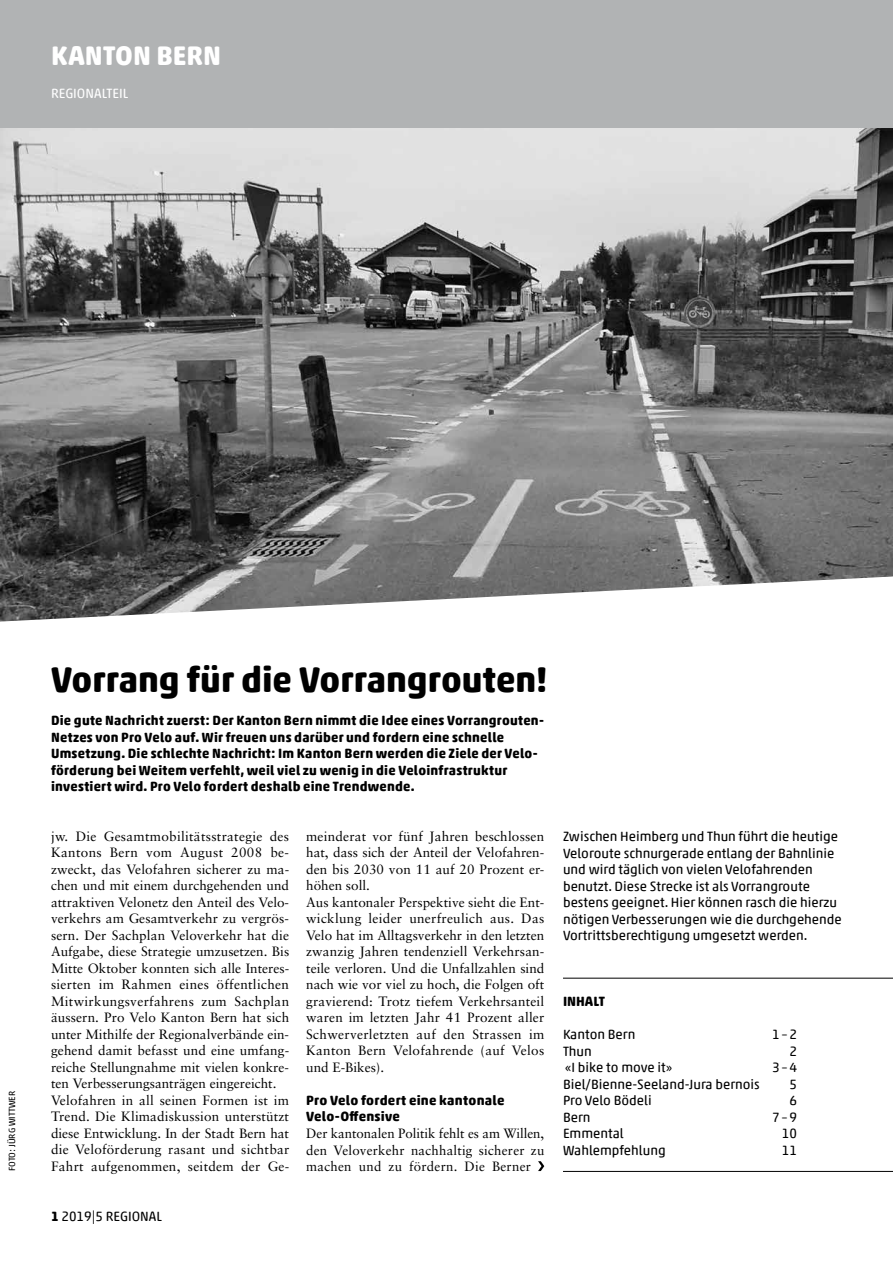
<style>
.page{position:relative;width:893px;height:1263px;background:#fff}
.page>*{position:absolute;margin:0;border:0;box-sizing:border-box;transform-origin:0 0}
.t1{font:700 36px "Akko Rounded Pro";color:#000}
.t2{font:700 27px "Akko Rounded Pro";color:#fff}
.t3{font:13.5px/16.5px "Sabon";letter-spacing:.01em;color:#000}
.t4{font:13.5px/16.5px "Akko Rounded Pro";color:#000}
.t5{font:700 13.5px/16.5px "Akko Rounded Pro";letter-spacing:.015em;color:#000}
.t6{font:13.5px "Akko Rounded Pro";color:#fff}
.t7{font:9px "Akko Rounded Pro";color:#000}
.s1{font-weight:700}
</style>
<div class="page">
<img style="left:0;top:128px;width:893px;height:493px">
<hr style="left:563px;top:1171px;width:330px;height:1px;background:#000">
<hr style="left:563px;top:978px;width:330px;height:1px;background:#000">
<svg style="left:538px;top:1161px;width:6px;height:10px"></svg>
<div style="left:0;top:0;width:893px;height:128px;background:#b1b3b4"></div>
<h2 class="t2" style="left:51px;top:39px;width:171px">KANTON BERN</h2>
<p class="t6" style="left:51px;top:85px;width:79px">REGIONALTEIL</p>
<p class="t7" style="left:7px;top:1171px;width:81px;rotate:-90deg">FOTO: JÜRG WITTWER</p>
<h1 class="t1" style="left:51px;top:657px;width:498px">Vorrang für die Vorrangrouten!</h1>
<p class="t5" style="left:51px;top:712px;width:494px">Die gute Nachricht zuerst: Der Kanton Bern nimmt die Idee eines Vorrangrouten-Netzes von Pro Velo auf. Wir freuen uns darüber und fordern eine schnelle Umsetzung. Die schlechte Nachricht: Im Kanton Bern werden die Ziele der Velo&shy;förderung bei Weitem verfehlt, weil viel zu wenig in die Veloinfrastruktur investiert wird. Pro Velo fordert deshalb eine Trendwende.</p>
<p class="t3" style="left:51px;top:828px;width:240px">jw. Die Gesamtmobilitätsstrategie des Kantons Bern vom August 2008 be&shy;zweckt, das Velofahren sicherer zu ma&shy;chen und mit einem durchgehenden und attraktiven Velonetz den Anteil des Velo&shy;verkehrs am Gesamtverkehr zu vergrös&shy;sern. Der Sachplan Veloverkehr hat die Aufgabe, diese Strategie umzusetzen. Bis Mitte Oktober konnten sich alle Interes&shy;sierten im Rahmen eines öffentlichen Mitwirkungsverfahrens zum Sachplan äussern. Pro Velo Kanton Bern hat sich unter Mithilfe der Regionalverbände ein&shy;gehend damit befasst und eine umfang&shy;reiche Stellungnahme mit vielen konkre&shy;ten Verbesserungsanträgen eingereicht.<br>Velofahren in all seinen Formen ist im Trend. Die Klimadiskussion unterstützt diese Entwicklung. In der Stadt Bern hat die Veloförderung rasant und sichtbar Fahrt aufgenommen, seitdem der Ge-</p>
<p class="t3" style="left:306px;top:828px;width:240px">meinderat vor fünf Jahren beschlossen hat, dass sich der Anteil der Velofahren&shy;den bis 2030 von 11 auf 20 Prozent er&shy;höhen soll.<br>Aus kantonaler Perspektive sieht die Ent&shy;wicklung leider unerfreulich aus. Das Velo hat im Alltagsverkehr in den letzten zwanzig Jahren tendenziell Verkehrsan&shy;teile verloren. Und die Unfallzahlen sind nach wie vor viel zu hoch, die Folgen oft gravierend: Trotz tiefem Verkehrsanteil waren im letzten Jahr 41 Prozent aller Schwerverletzten auf den Strassen im Kanton Bern Velofahrende (auf Velos und E-Bikes).</p>
<p class="t5" style="left:306px;top:1092px;width:200px">Pro Velo fordert eine kantonale<br>Velo-Offensive</p>
<p class="t3" style="left:306px;top:1125px;width:240px;text-align:justify">Der kantonalen Politik fehlt es am Willen, den Veloverkehr nachhaltig sicherer zu machen und zu fördern. Die Berner</p>
<p class="t4" style="left:51px;top:1207px;width:112px"><span class="s1">1</span> 2019|5 REGIONAL</p>
<p class="t4" style="left:563px;top:828px;width:280px">Zwischen Heimberg und Thun führt die heutige Veloroute schnurgerade entlang der Bahnlinie und wird täglich von vielen Velofahrenden benutzt. Diese Strecke ist als Vorrangroute bestens geeignet. Hier können rasch die hierzu nötigen Verbesserungen wie die durchgehende Vortrittsberechtigung umgesetzt werden.</p>
<p class="t5" style="left:563px;top:993px;width:43px">INHALT</p>
<p class="t4" style="left:563px;top:1026px;width:74px">Kanton Bern</p>
<p class="t4" style="left:772px;top:1026px;width:26px">1–2</p>
<p class="t4" style="left:563px;top:1042px;width:30px">Thun</p>
<p class="t4" style="left:789px;top:1042px;width:9px">2</p>
<p class="t4" style="left:565px;top:1059px;width:109px">«I bike to move it»</p>
<p class="t4" style="left:772px;top:1059px;width:26px">3–4</p>
<p class="t4" style="left:563px;top:1075px;width:198px">Biel/Bienne-Seeland-Jura bernois</p>
<p class="t4" style="left:789px;top:1075px;width:9px">5</p>
<p class="t4" style="left:563px;top:1092px;width:90px">Pro Velo Bödeli</p>
<p class="t4" style="left:789px;top:1092px;width:9px">6</p>
<p class="t4" style="left:563px;top:1108px;width:29px">Bern</p>
<p class="t4" style="left:772px;top:1108px;width:26px">7–9</p>
<p class="t4" style="left:563px;top:1125px;width:62px">Emmental</p>
<p class="t4" style="left:782px;top:1125px;width:17px">10</p>
<p class="t4" style="left:563px;top:1141px;width:104px">Wahlempfehlung</p>
<p class="t4" style="left:782px;top:1141px;width:17px">11</p>
</div>
